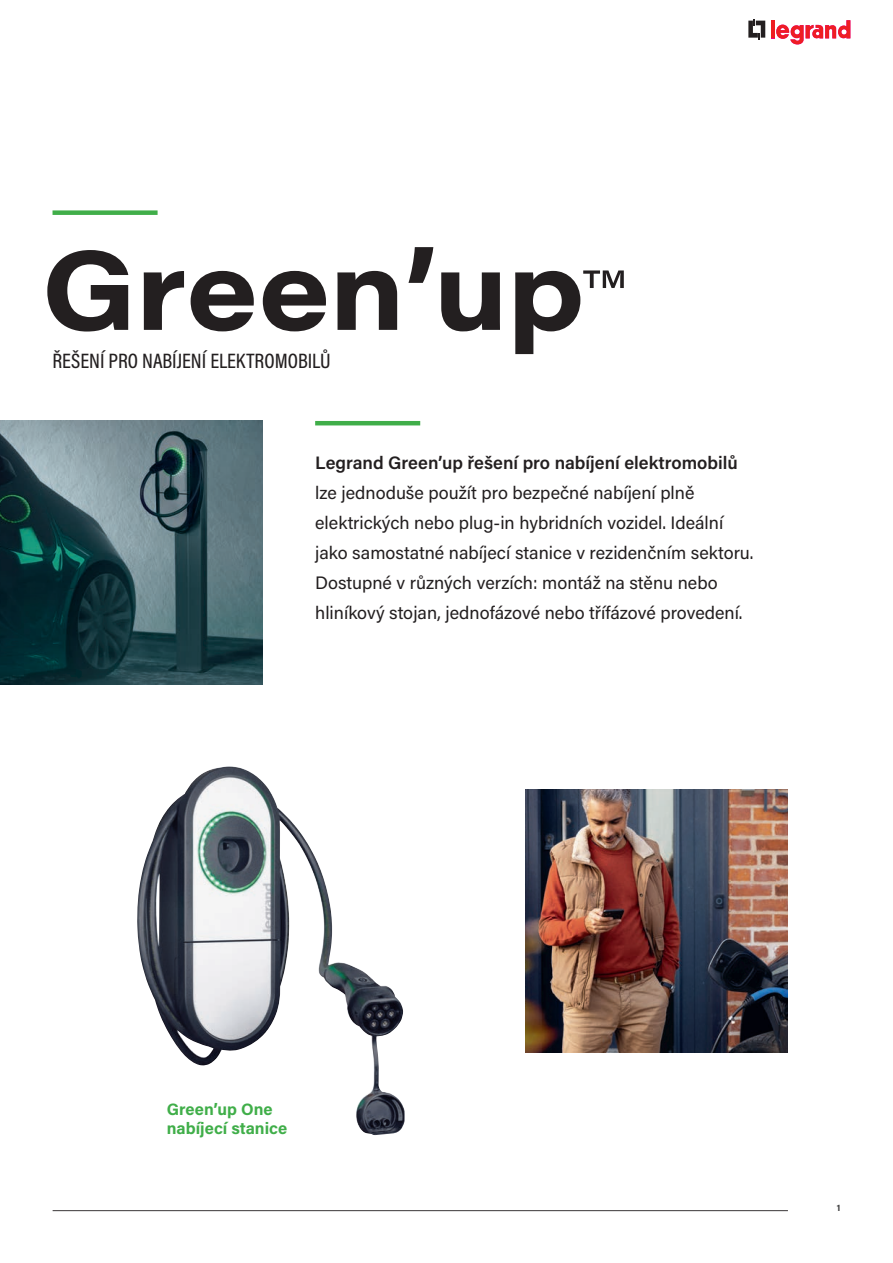
<style>
.page{position:relative;width:893px;height:1263px;background:#fff}
.page>*{position:absolute;margin:0;border:0;box-sizing:border-box;transform-origin:0 0}
.t1{font:700 111px "Acumin Pro Wide";color:#231f20}
.t2{font:500 21px "Acumin Pro Cond";color:#231f20}
.t3{font:18px/30px "Acumin Pro";color:#231f20}
.t4{font:600 18px "Acumin Pro";color:#231f20}
.t5{font:700 16.5px/19.8px "Acumin Pro";color:#40ae49}
.t6{font:700 9px "Acumin Pro";color:#3e3e3f}
.s1{font-weight:300;font-size:75px}
</style>
<div class="page">
<img style="left:0;top:421px;width:263px;height:263px">
<img style="left:525px;top:789px;width:263px;height:263px">
<div style="left:53px;top:210px;width:105px;height:5px;background:#40ae49"></div>
<hr style="left:315px;top:421px;width:105px;height:4px;background:#40ae49">
<img style="left:137px;top:768px;width:268px;height:367px">
<svg style="left:748px;top:19px;width:17px;height:20px"></svg>
<hr style="left:771px;top:20px;width:4px;height:18px;background:#ee1d23">
<svg style="left:776px;top:20px;width:74px;height:25px"></svg>
<hr style="left:53px;top:1210px;width:735px;height:1px;background:#231f20">
<h1 class="t1" style="left:42px;top:210px;width:581px">Green’up<span class="s1">™</span></h1>
<p class="t2" style="left:53px;top:347px;width:280px">ŘEŠENÍ PRO NABÍJENÍ ELEKTROMOBILŮ</p>
<p class="t4" style="left:315px;top:450px;width:424px">Legrand Green’up řešení pro nabíjení elektromobilů</p>
<p class="t3" style="left:315px;top:477px;width:440px">lze jednoduše použít pro bezpečné nabíjení plně elektrických nebo plug-in hybridních vozidel. Ideální jako samostatné nabíjecí stanice v rezidenčním sektoru.<br>Dostupné v různých verzích: montáž na stěnu nebo hliníkový stojan, jednofázové nebo třífázové provedení.</p>
<p class="t5" style="left:167px;top:1098px;width:122px">Green’up One nabíjecí stanice</p>
<p class="t6" style="left:837px;top:1201px;width:5px">1</p>
</div>
